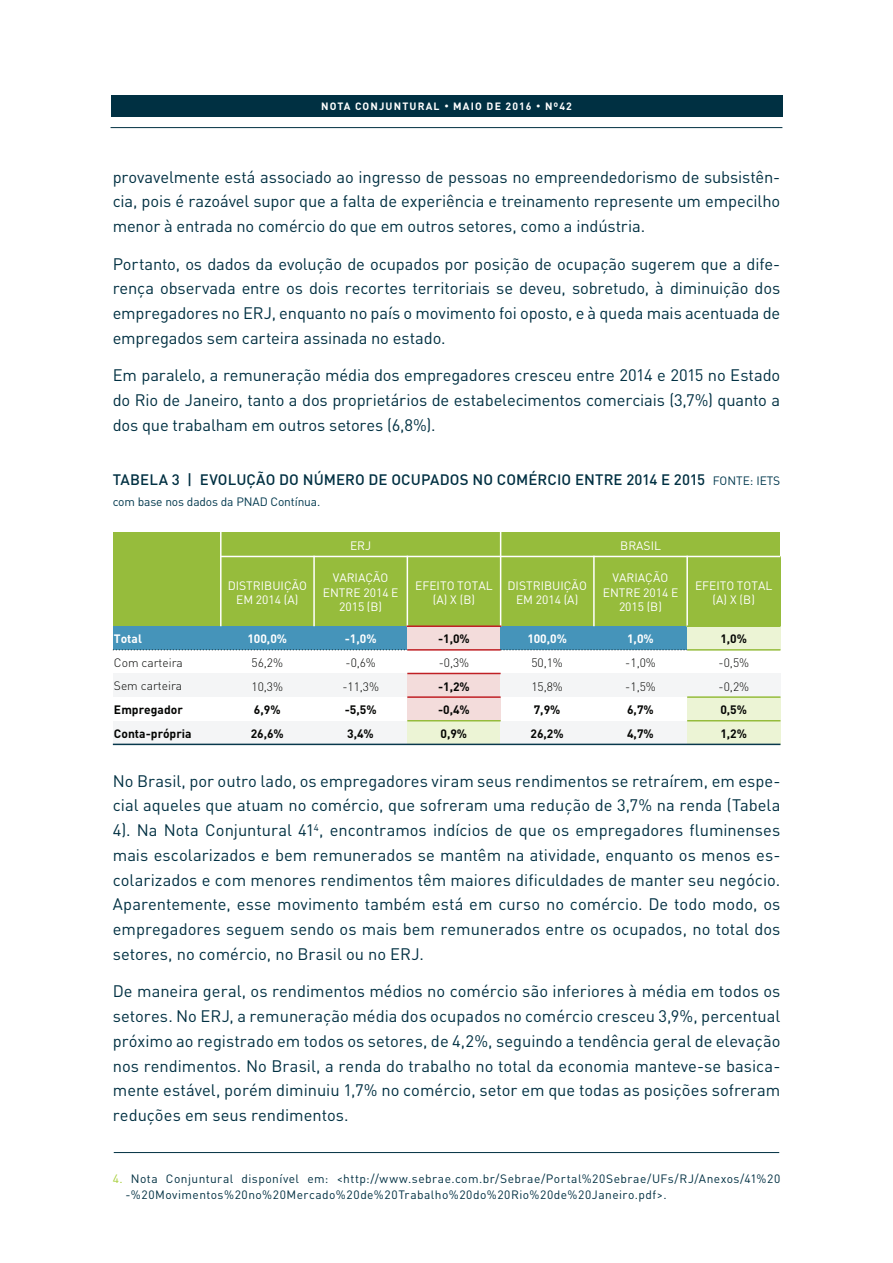
<style>
.page{position:relative;width:893px;height:1263px;background:#fff}
.page>*{position:absolute;margin:0;border:0;box-sizing:border-box;transform-origin:0 0}
.t1{font:16.5px/24.8px "DIN Pro";letter-spacing:-.005em;color:#003042;text-align:justify}
.t2{font:500 15px "DIN Pro";letter-spacing:.005em;color:#003042}
.t3{font:12px/16.5px "DIN Pro";letter-spacing:.035em;color:#003042}
.t4{font:12px/14.4px "DIN Pro";color:#fff;text-align:center}
.t5{font:700 12px "DIN Pro";letter-spacing:-.005em;color:#040503}
.t6{font:300 12px "DIN Pro";letter-spacing:-.005em;color:#040503}
.t7{font:12px "DIN Pro";letter-spacing:-.01em;color:#00384d}
.t8{font:700 12px "DIN Pro";letter-spacing:-.005em;color:#fff}
.t9{font:700 10.5px "DIN Pro";letter-spacing:.11em;color:#fff}
.s1{font-size:9px}
.s2{font-weight:400;font-size:12px;color:#00384d}
.s3{color:#a6ce39}
</style>
<div class="page">
<hr style="left:111px;top:127px;width:671px;height:1px;background:#003042">
<div style="left:111px;top:95px;width:671px;height:22px;background:#003042"></div>
<div style="left:113px;top:532px;width:108px;height:24px;background:#96bc3c"></div>
<div style="left:221px;top:532px;width:280px;height:24px;background:#96bc3c"></div>
<div style="left:501px;top:532px;width:279px;height:24px;background:#96bc3c"></div>
<div style="left:113px;top:556px;width:108px;height:70px;background:#96bc3c"></div>
<div style="left:221px;top:556px;width:93px;height:70px;background:#96bc3c"></div>
<div style="left:314px;top:556px;width:93px;height:70px;background:#96bc3c"></div>
<div style="left:407px;top:556px;width:94px;height:70px;background:#96bc3c"></div>
<div style="left:501px;top:556px;width:93px;height:70px;background:#96bc3c"></div>
<div style="left:594px;top:556px;width:93px;height:70px;background:#96bc3c"></div>
<div style="left:687px;top:556px;width:93px;height:70px;background:#96bc3c"></div>
<div style="left:113px;top:626px;width:108px;height:24px;background:#4594ba"></div>
<div style="left:221px;top:626px;width:93px;height:24px;background:#4594ba"></div>
<div style="left:314px;top:626px;width:93px;height:24px;background:#4594ba"></div>
<div style="left:407px;top:626px;width:94px;height:24px;background:#f3dcdb"></div>
<div style="left:501px;top:626px;width:93px;height:24px;background:#4594ba"></div>
<div style="left:594px;top:626px;width:93px;height:24px;background:#4594ba"></div>
<div style="left:687px;top:626px;width:93px;height:24px;background:#ecf4d5"></div>
<div style="left:113px;top:673px;width:108px;height:24px;background:#f4f5f6"></div>
<div style="left:221px;top:673px;width:93px;height:24px;background:#f4f5f6"></div>
<div style="left:314px;top:673px;width:93px;height:24px;background:#f4f5f6"></div>
<div style="left:407px;top:673px;width:94px;height:24px;background:#f3dcdb"></div>
<div style="left:501px;top:673px;width:93px;height:24px;background:#f4f5f6"></div>
<div style="left:594px;top:673px;width:93px;height:24px;background:#f4f5f6"></div>
<div style="left:687px;top:673px;width:93px;height:24px;background:#f4f5f6"></div>
<div style="left:407px;top:697px;width:94px;height:24px;background:#f3dcdb"></div>
<div style="left:687px;top:697px;width:93px;height:24px;background:#ecf4d5"></div>
<div style="left:113px;top:721px;width:108px;height:23px;background:#f4f5f6"></div>
<div style="left:221px;top:721px;width:93px;height:23px;background:#f4f5f6"></div>
<div style="left:314px;top:721px;width:93px;height:23px;background:#f4f5f6"></div>
<div style="left:407px;top:721px;width:94px;height:23px;background:#ecf4d5"></div>
<div style="left:501px;top:721px;width:93px;height:23px;background:#f4f5f6"></div>
<div style="left:594px;top:721px;width:93px;height:23px;background:#f4f5f6"></div>
<div style="left:687px;top:721px;width:93px;height:23px;background:#ecf4d5"></div>
<hr style="left:220px;top:532px;width:2px;height:94px;background:#fff">
<hr style="left:313px;top:556px;width:2px;height:70px;background:#fff">
<hr style="left:407px;top:556px;width:1px;height:71px;background:#fff">
<hr style="left:500px;top:532px;width:1px;height:95px;background:#fff">
<hr style="left:593px;top:556px;width:2px;height:70px;background:#fff">
<hr style="left:686px;top:556px;width:2px;height:71px;background:#fff">
<hr style="left:220px;top:556px;width:560px;height:1px;background:#fff">
<hr style="left:407px;top:625px;width:94px;height:2px;background:#c02025">
<hr style="left:686px;top:625px;width:94px;height:2px;background:#96bc3c">
<svg style="left:113px;top:649px;width:294px;height:1px"></svg>
<hr style="left:407px;top:649px;width:94px;height:2px;background:#c02025">
<svg style="left:501px;top:649px;width:186px;height:1px"></svg>
<hr style="left:687px;top:649px;width:93px;height:2px;background:#96bc3c">
<hr style="left:407px;top:673px;width:94px;height:1px;background:#c02025">
<hr style="left:407px;top:696px;width:94px;height:2px;background:#c02025">
<hr style="left:687px;top:696px;width:93px;height:2px;background:#96bc3c">
<hr style="left:407px;top:720px;width:94px;height:1px;background:#96bc3c">
<hr style="left:687px;top:720px;width:93px;height:1px;background:#96bc3c">
<hr style="left:113px;top:744px;width:667px;height:1px;background:#08384c">
<hr style="left:114px;top:1152px;width:665px;height:1px;background:#003042">
<p class="t9" style="left:321px;top:99px;width:252px">nota conjuntural <span class="s1">•</span> Maio de 2016 <span class="s1">•</span> Nº42</p>
<p class="t1" style="left:113px;top:164px;width:669px">provavelmente está associado ao ingresso de pessoas no empreendedorismo de subsistên&shy;cia, pois é razoável supor que a falta de experiência e treinamento represente um empecilho menor à entrada no comércio do que em outros setores, como a indústria.</p>
<p class="t1" style="left:113px;top:251px;width:669px">Portanto, os dados da evolução de ocupados por posição de ocupação sugerem que a dife&shy;rença observada entre os dois recortes territoriais se deveu, sobretudo, à diminuição dos empregadores no ERJ, enquanto no país o movimento foi oposto, e à queda mais acentuada de empregados sem carteira assinada no estado.</p>
<p class="t1" style="left:113px;top:362px;width:669px">Em paralelo, a remuneração média dos empregadores cresceu entre 2014 e 2015 no Estado do Rio de Janeiro, tanto a dos proprietários de estabelecimentos comerciais (3,7%) quanto a dos que trabalham em outros setores (6,8%).</p>
<p class="t2" style="left:113px;top:469px;width:615px">TABELA 3 | EVOLUÇÃO DO NÚMERO DE OCUPADOS NO COMÉRCIO ENTRE 2014 E 2015 <span class="s2">Fonte</span></p>
<p class="t7" style="left:750px;top:472px;width:32px">: IETS</p>
<p class="t7" style="left:113px;top:493px;width:209px">com base nos dados da PNAD Contínua.</p>
<p class="t4" style="left:350px;top:537px;width:23px">ERJ</p>
<p class="t4" style="left:620px;top:537px;width:42px">BRASIL</p>
<p class="t4" style="left:228px;top:577px;width:81px">DISTRIBUIÇÃO<br>EM 2014 (A)</p>
<p class="t4" style="left:323px;top:570px;width:77px">VARIAÇÃO<br>ENTRE 2014 E<br>2015 (B)</p>
<p class="t4" style="left:415px;top:577px;width:79px">EFEITO TOTAL (A) X (B)</p>
<p class="t4" style="left:508px;top:577px;width:81px">DISTRIBUIÇÃO<br>EM 2014 (A)</p>
<p class="t4" style="left:603px;top:570px;width:77px">VARIAÇÃO<br>ENTRE 2014 E<br>2015 (B)</p>
<p class="t4" style="left:695px;top:577px;width:79px">EFEITO TOTAL (A) X (B)</p>
<p class="t8" style="left:114px;top:631px;width:30px">Total</p>
<p class="t8" style="left:247px;top:631px;width:41px">100,0%</p>
<p class="t8" style="left:345px;top:631px;width:33px">-1,0%</p>
<p class="t5" style="left:438px;top:631px;width:33px">-1,0%</p>
<p class="t8" style="left:527px;top:631px;width:41px">100,0%</p>
<p class="t8" style="left:627px;top:631px;width:28px">1,0%</p>
<p class="t5" style="left:720px;top:631px;width:28px">1,0%</p>
<p class="t6" style="left:114px;top:654px;width:70px">Com carteira</p>
<p class="t6" style="left:252px;top:655px;width:33px">56,2%</p>
<p class="t6" style="left:345px;top:655px;width:32px">-0,6%</p>
<p class="t6" style="left:439px;top:655px;width:32px">-0,3%</p>
<p class="t6" style="left:531px;top:655px;width:33px">50,1%</p>
<p class="t6" style="left:625px;top:655px;width:32px">-1,0%</p>
<p class="t6" style="left:719px;top:655px;width:32px">-0,5%</p>
<p class="t6" style="left:114px;top:678px;width:70px">Sem carteira</p>
<p class="t6" style="left:252px;top:678px;width:33px">10,3%</p>
<p class="t6" style="left:342px;top:678px;width:38px">-11,3%</p>
<p class="t5" style="left:438px;top:678px;width:33px">-1,2%</p>
<p class="t6" style="left:531px;top:678px;width:33px">15,8%</p>
<p class="t6" style="left:625px;top:678px;width:32px">-1,5%</p>
<p class="t6" style="left:719px;top:678px;width:32px">-0,2%</p>
<p class="t5" style="left:114px;top:701px;width:70px">Empregador</p>
<p class="t5" style="left:254px;top:701px;width:28px">6,9%</p>
<p class="t5" style="left:345px;top:701px;width:33px">-5,5%</p>
<p class="t5" style="left:438px;top:701px;width:33px">-0,4%</p>
<p class="t5" style="left:534px;top:701px;width:28px">7,9%</p>
<p class="t5" style="left:627px;top:701px;width:28px">6,7%</p>
<p class="t5" style="left:720px;top:701px;width:28px">0,5%</p>
<p class="t5" style="left:114px;top:725px;width:79px">Conta-própria</p>
<p class="t5" style="left:251px;top:725px;width:35px">26,6%</p>
<p class="t5" style="left:347px;top:725px;width:28px">3,4%</p>
<p class="t5" style="left:441px;top:725px;width:28px">0,9%</p>
<p class="t5" style="left:531px;top:725px;width:35px">26,2%</p>
<p class="t5" style="left:627px;top:725px;width:28px">4,7%</p>
<p class="t5" style="left:720px;top:725px;width:28px">1,2%</p>
<p class="t1" style="left:113px;top:767px;width:669px">No Brasil, por outro lado, os empregadores viram seus rendimentos se retraírem, em espe&shy;cial aqueles que atuam no comércio, que sofreram uma redução de 3,7% na renda (Tabela 4). Na Nota Conjuntural 41<sup>4</sup>, encontramos indícios de que os empregadores fluminenses mais escolarizados e bem remunerados se mantêm na atividade, enquanto os menos es&shy;colarizados e com menores rendimentos têm maiores dificuldades de manter seu negócio.<br>Aparentemente, esse movimento também está em curso no comércio. De todo modo, os empregadores seguem sendo os mais bem remunerados entre os ocupados, no total dos setores, no comércio, no Brasil ou no ERJ.</p>
<p class="t1" style="left:113px;top:978px;width:669px">De maneira geral, os rendimentos médios no comércio são inferiores à média em todos os setores. No ERJ, a remuneração média dos ocupados no comércio cresceu 3,9%, percentual próximo ao registrado em todos os setores, de 4,2%, seguindo a tendência geral de elevação nos rendimentos. No Brasil, a renda do trabalho no total da economia manteve-se basica&shy;mente estável, porém diminuiu 1,7% no comércio, setor em que todas as posições sofreram reduções em seus rendimentos.</p>
<p class="t3" style="left:125px;top:1169px;width:656px;text-indent:-13px"><span class="s3">4.</span> Nota Conjuntural disponível em: &lt;http://www.sebrae.com.br/Sebrae/Portal%20Sebrae/UFs/RJ/Anexos/41%20 -%20Movimentos%20no%20Mercado%20de%20Trabalho%20do%20Rio%20de%20Janeiro.pdf&gt;.</p>
</div>
